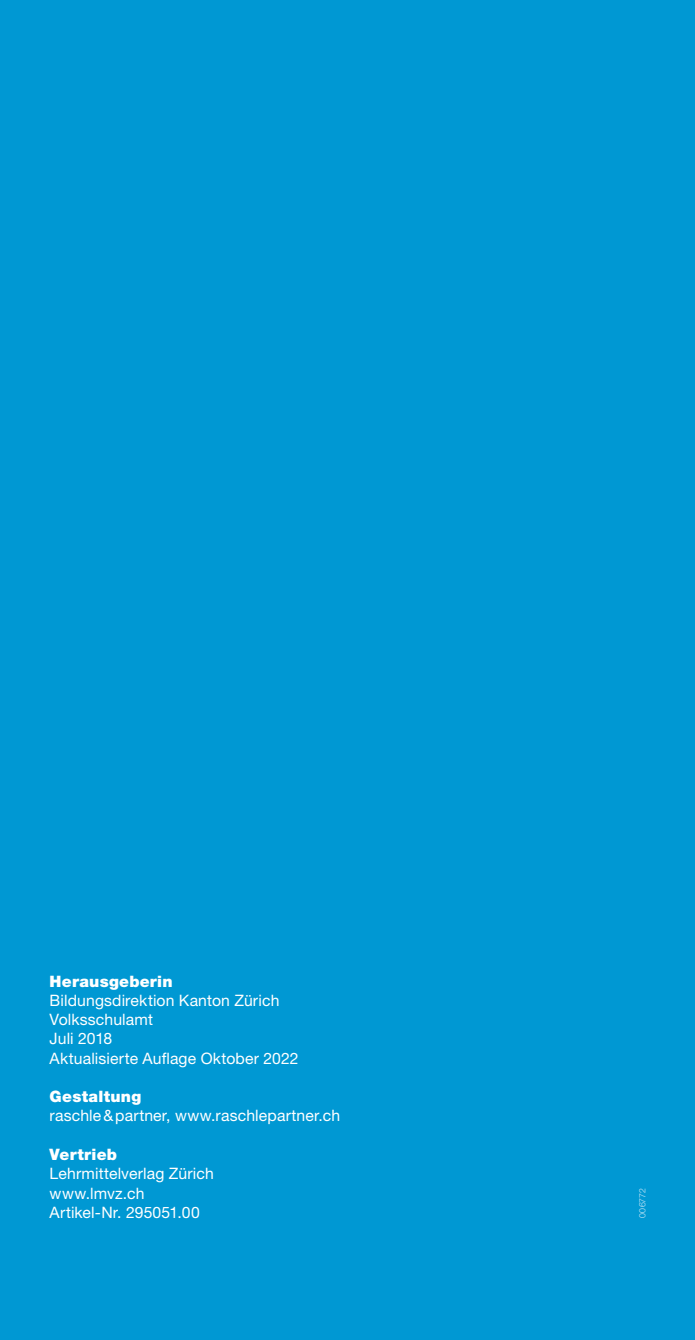
<style>
.page{position:relative;width:695px;height:1340px;background:#fff}
.page>*{position:absolute;margin:0;border:0;box-sizing:border-box;transform-origin:0 0}
.t1{font:15.75px "Helvetica Neue LT Std";letter-spacing:.01em;color:#fff}
.t2{font:900 15.75px "Helvetica Neue LT Std";letter-spacing:.015em;color:#fff}
.t3{font:300 8.75px "Helvetica Neue LT Std";letter-spacing:.005em;color:#cde9f8}
</style>
<div class="page">
<div style="left:0;top:0;width:694px;height:1339px;background:#0098d3"></div>
<p class="t2" style="left:50px;top:971px;width:124px">Herausgeberin</p>
<p class="t1" style="left:50px;top:990px;width:231px">Bildungsdirektion Kanton Zürich</p>
<p class="t1" style="left:50px;top:1010px;width:105px">Volksschulamt</p>
<p class="t1" style="left:50px;top:1029px;width:64px">Juli 2018</p>
<p class="t1" style="left:50px;top:1048px;width:250px">Aktualisierte Auflage Oktober 2022</p>
<p class="t2" style="left:50px;top:1087px;width:93px">Gestaltung</p>
<p class="t1" style="left:50px;top:1106px;width:292px">raschle&amp;partner, www.raschlepartner.ch</p>
<p class="t2" style="left:50px;top:1144px;width:69px">Vertrieb</p>
<p class="t1" style="left:50px;top:1164px;width:166px">Lehrmittelverlag Zürich</p>
<p class="t1" style="left:50px;top:1183px;width:96px">www.lmvz.ch</p>
<p class="t1" style="left:50px;top:1202px;width:152px">Artikel-Nr. 295051.00</p>
<p class="t3" style="left:636px;top:1217px;width:31px;rotate:-90deg">006772</p>
</div>
